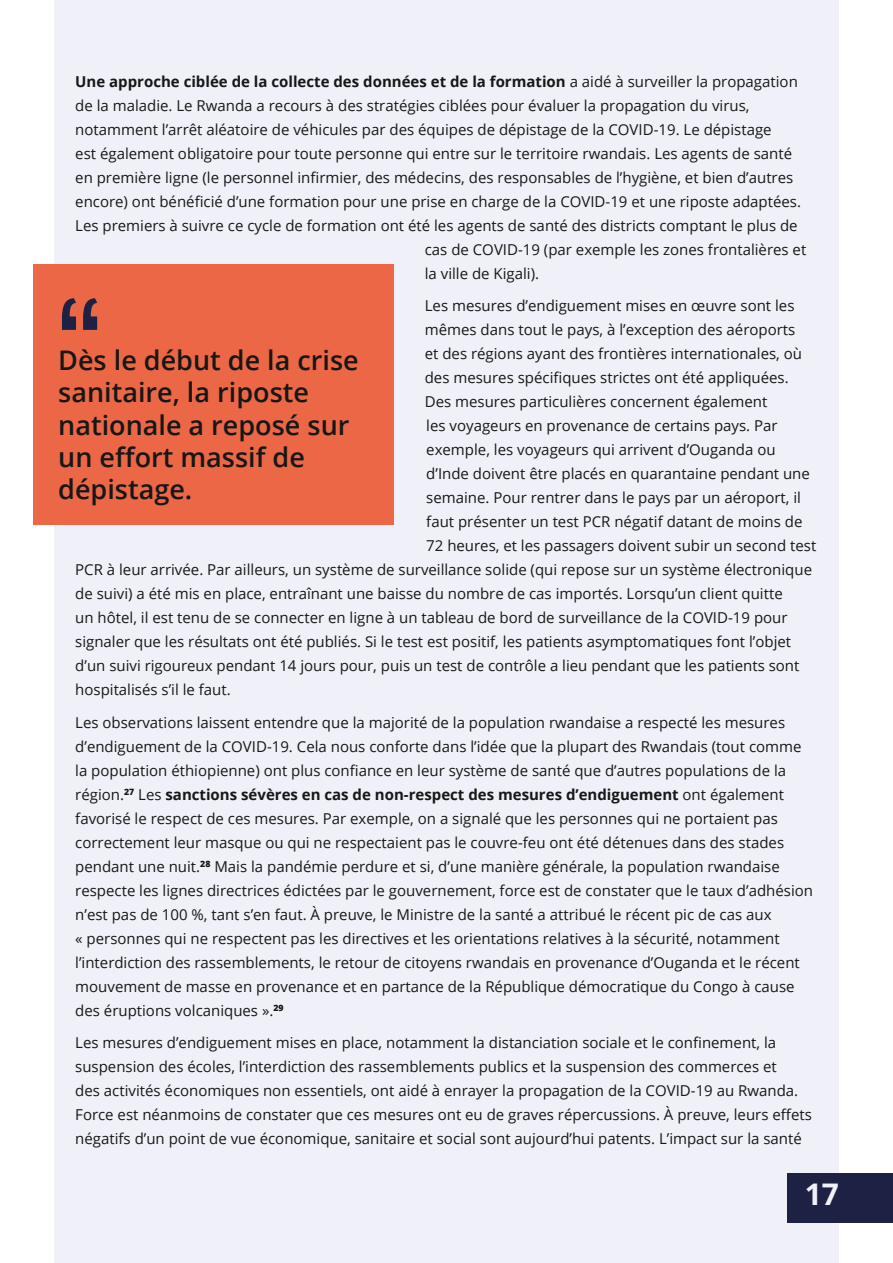
<style>
.page{position:relative;width:893px;height:1263px;background:#fff}
.page>*{position:absolute;margin:0;border:0;box-sizing:border-box;transform-origin:0 0}
.t1{font:120px "Oswald";color:#1d2244}
.t2{font:700 30px "Noto Sans";color:#f0f1f8}
.t3{font:600 27px/32.4px "Open Sans";color:#171717}
.t4{font:15px/24px "Open Sans";color:#171717}
.t5{font:700 15px "Open Sans";color:#171717}
.s1{font-weight:400}
.s2{font-weight:700}
</style>
<div class="page">
<div style="left:54px;top:0;width:785px;height:1263px;background:#f0f1f8"></div>
<div style="left:33px;top:264px;width:360px;height:261px;background:#ec6745"></div>
<div style="left:788px;top:1173px;width:105px;height:49px;background:#1d2244"></div>
<p class="t5" style="left:75px;top:71px;width:724px">Une approche ciblée de la collecte des données et de la formation <span class="s1">a aidé à surveiller la propagation</span></p>
<p class="t4" style="left:75px;top:93px;width:676px">de la maladie. Le Rwanda a recours à des stratégies ciblées pour évaluer la propagation du virus,</p>
<p class="t4" style="left:75px;top:117px;width:698px">notamment l’arrêt aléatoire de véhicules par des équipes de dépistage de la COVID-19. Le dépistage</p>
<p class="t4" style="left:75px;top:141px;width:718px">est également obligatoire pour toute personne qui entre sur le territoire rwandais. Les agents de santé</p>
<p class="t4" style="left:75px;top:165px;width:720px">en première ligne (le personnel infirmier, des médecins, des responsables de l’hygiène, et bien d’autres</p>
<p class="t4" style="left:75px;top:189px;width:727px">encore) ont bénéficié d’une formation pour une prise en charge de la COVID-19 et une riposte adaptées.</p>
<p class="t4" style="left:75px;top:213px;width:724px">Les premiers à suivre ce cycle de formation ont été les agents de santé des districts comptant le plus de</p>
<p class="t4" style="left:425px;top:237px;width:383px">cas de COVID-19 (par exemple les zones frontalières et</p>
<p class="t4" style="left:425px;top:261px;width:116px">la ville de Kigali).</p>
<p class="t4" style="left:425px;top:293px;width:371px">Les mesures d’endiguement mises en œuvre sont les</p>
<p class="t4" style="left:425px;top:317px;width:372px">mêmes dans tout le pays, à l’exception des aéroports</p>
<p class="t4" style="left:425px;top:341px;width:379px">et des régions ayant des frontières internationales, où</p>
<p class="t4" style="left:425px;top:365px;width:365px">des mesures spécifiques strictes ont été appliquées.</p>
<p class="t4" style="left:425px;top:389px;width:344px">Des mesures particulières concernent également</p>
<p class="t4" style="left:426px;top:413px;width:353px">les voyageurs en provenance de certains pays. Par</p>
<p class="t4" style="left:426px;top:437px;width:351px">exemple, les voyageurs qui arrivent d’Ouganda ou</p>
<p class="t4" style="left:426px;top:461px;width:385px">d’Inde doivent être placés en quarantaine pendant une</p>
<p class="t4" style="left:426px;top:485px;width:376px">semaine. Pour rentrer dans le pays par un aéroport, il</p>
<p class="t4" style="left:426px;top:509px;width:378px">faut présenter un test PCR négatif datant de moins de</p>
<p class="t4" style="left:426px;top:533px;width:391px">72 heures, et les passagers doivent subir un second test</p>
<p class="t4" style="left:75px;top:557px;width:738px">PCR à leur arrivée. Par ailleurs, un système de surveillance solide (qui repose sur un système électronique</p>
<p class="t4" style="left:75px;top:581px;width:709px">de suivi) a été mis en place, entraînant une baisse du nombre de cas importés. Lorsqu’un client quitte</p>
<p class="t4" style="left:75px;top:605px;width:714px">un hôtel, il est tenu de se connecter en ligne à un tableau de bord de surveillance de la COVID-19 pour</p>
<p class="t4" style="left:75px;top:629px;width:717px">signaler que les résultats ont été publiés. Si le test est positif, les patients asymptomatiques font l’objet</p>
<p class="t4" style="left:75px;top:653px;width:726px">d’un suivi rigoureux pendant 14 jours pour, puis un test de contrôle a lieu pendant que les patients sont</p>
<p class="t4" style="left:75px;top:677px;width:157px">hospitalisés s’il le faut.</p>
<p class="t4" style="left:75px;top:710px;width:739px">Les observations laissent entendre que la majorité de la population rwandaise a respecté les mesures d’endiguement de la COVID-19. Cela nous conforte dans l’idée que la plupart des Rwandais (tout comme la population éthiopienne) ont plus confiance en leur système de santé que d’autres populations de la région.<sup>27</sup> Les <span class="s2">sanctions sévères en cas de non-respect des mesures d’endiguement</span> ont également favorisé le respect de ces mesures. Par exemple, on a signalé que les personnes qui ne portaient pas correctement leur masque ou qui ne respectaient pas le couvre-feu ont été détenues dans des stades pendant une nuit.<sup>28</sup> Mais la pandémie perdure et si, d’une manière générale, la population rwandaise respecte les lignes directrices édictées par le gouvernement, force est de constater que le taux d’adhésion n’est pas de 100 %, tant s’en faut. À preuve, le Ministre de la santé a attribué le récent pic de cas aux<br>« personnes qui ne respectent pas les directives et les orientations relatives à la sécurité, notamment l’interdiction des rassemblements, le retour de citoyens rwandais en provenance d’Ouganda et le récent mouvement de masse en provenance et en partance de la République démocratique du Congo à cause des éruptions volcaniques ».<sup>29</sup></p>
<p class="t4" style="left:75px;top:1030px;width:738px">Les mesures d’endiguement mises en place, notamment la distanciation sociale et le confinement, la suspension des écoles, l’interdiction des rassemblements publics et la suspension des commerces et<br>des activités économiques non essentiels, ont aidé à enrayer la propagation de la COVID-19 au Rwanda.<br>Force est néanmoins de constater que ces mesures ont eu de graves répercussions. À preuve, leurs effets négatifs d’un point de vue économique, sanitaire et social sont aujourd’hui patents. L’impact sur la santé</p>
<h2 class="t2" style="left:805px;top:1173px;width:36px">17</h2>
<h1 class="t1" style="left:58px;top:244px;width:48px">“</h1>
<h3 class="t3" style="left:58px;top:343px;width:302px">Dès le début de la crise sanitaire, la riposte nationale a reposé sur un effort massif de dépistage.</h3>
</div>
